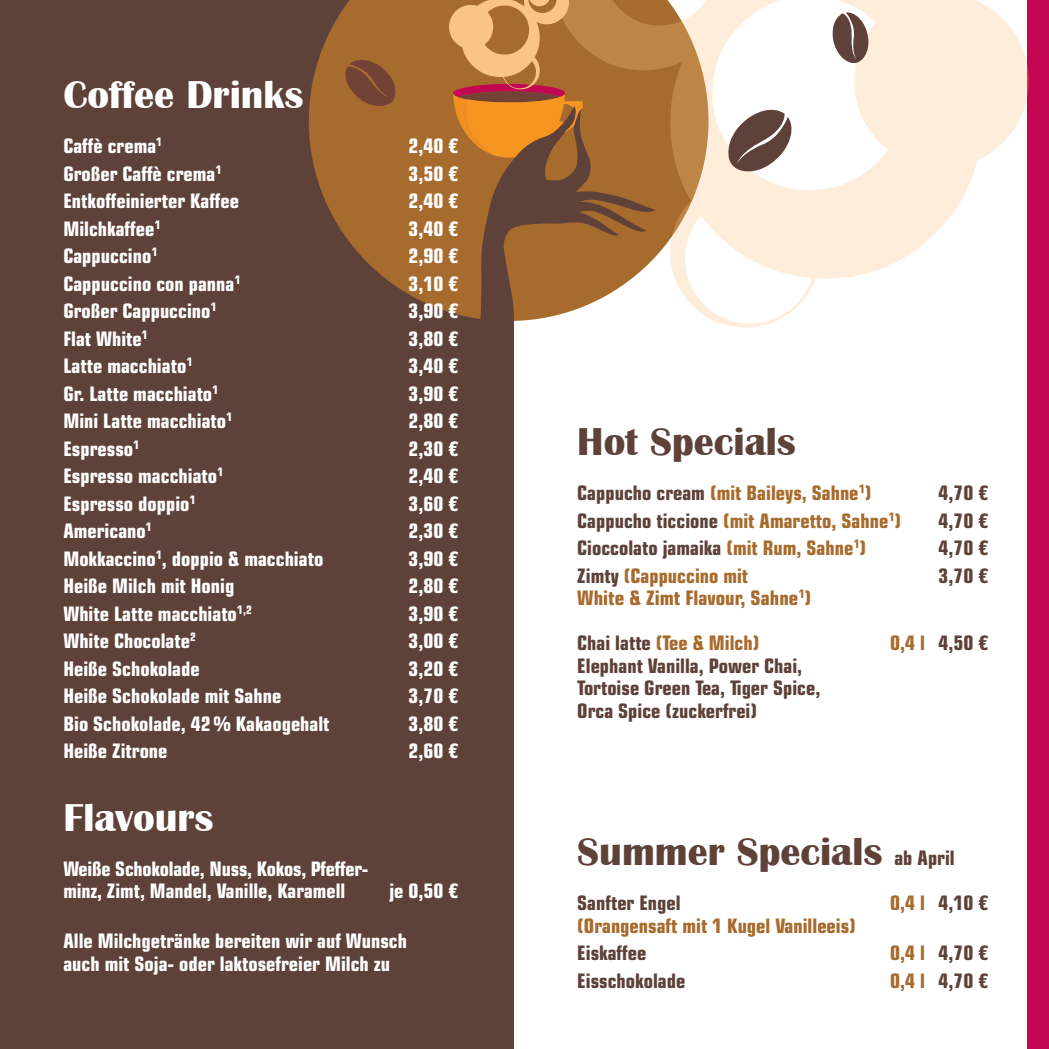
<style>
.page{position:relative;width:1049px;height:1049px;background:#fff}
.page>*{position:absolute;margin:0;border:0;box-sizing:border-box;transform-origin:0 0}
.t1{font:700 40px "Britannic";color:#5e4239}
.t2{font:700 40px "Britannic";color:#fff}
.t3{font:700 condensed 20px/22.5px "Eurostile LT Std";color:#fff}
.t4{font:700 condensed 20px/22.5px "Eurostile LT Std";color:#5e4239}
.t5{font:700 condensed 20px "Eurostile LT Std";color:#a76b2d}
.s1{color:#5e4239}
.s2{color:#a76b2d}
.s3{font-family:"Eurostile LT Std";font-stretch:condensed;font-size:20px}
</style>
<div class="page">
<div style="left:1028px;top:0;width:21px;height:1049px;background:#c30552"></div>
<div style="left:0;top:0;width:514px;height:1049px;background:#5e4239"></div>
<svg style="left:309px;top:0;width:140px;height:312px;fill:#a76b2d"></svg>
<svg style="left:345px;top:60px;width:50px;height:46px;background:#824e33"></svg>
<svg style="left:449px;top:0;width:103px;height:321px;background:#ac703a"></svg>
<svg style="left:552px;top:0;width:477px;height:329px"></svg>
<svg style="left:728px;top:110px;width:64px;height:62px"></svg>
<svg style="left:832px;top:12px;width:36px;height:51px"></svg>
<h1 class="t2" style="left:63px;top:72px;width:242px">Coffee Drinks</h1>
<p class="t3" style="left:63px;top:135px;width:100px">Caffè crema<sup>1</sup></p>
<p class="t3" style="left:408px;top:135px;width:51px">2,40 €</p>
<p class="t3" style="left:63px;top:162px;width:160px">Großer Caffè crema<sup>1</sup></p>
<p class="t3" style="left:408px;top:162px;width:51px">3,50 €</p>
<p class="t3" style="left:63px;top:190px;width:177px">Entkoffeinierter Kaffee</p>
<p class="t3" style="left:408px;top:190px;width:51px">2,40 €</p>
<p class="t3" style="left:63px;top:217px;width:99px">Milchkaffee<sup>1</sup></p>
<p class="t3" style="left:408px;top:217px;width:51px">3,40 €</p>
<p class="t3" style="left:63px;top:245px;width:96px">Cappuccino<sup>1</sup></p>
<p class="t3" style="left:408px;top:245px;width:51px">2,90 €</p>
<p class="t3" style="left:63px;top:272px;width:179px">Cappuccino con panna<sup>1</sup></p>
<p class="t3" style="left:408px;top:272px;width:51px">3,10 €</p>
<p class="t3" style="left:63px;top:300px;width:155px">Großer Cappuccino<sup>1</sup></p>
<p class="t3" style="left:408px;top:300px;width:51px">3,90 €</p>
<p class="t3" style="left:63px;top:327px;width:86px">Flat White<sup>1</sup></p>
<p class="t3" style="left:408px;top:327px;width:51px">3,80 €</p>
<p class="t3" style="left:63px;top:355px;width:131px">Latte macchiato<sup>1</sup></p>
<p class="t3" style="left:408px;top:355px;width:51px">3,40 €</p>
<p class="t3" style="left:63px;top:382px;width:157px">Gr. Latte macchiato<sup>1</sup></p>
<p class="t3" style="left:408px;top:382px;width:51px">3,90 €</p>
<p class="t3" style="left:63px;top:410px;width:170px">Mini Latte macchiato<sup>1</sup></p>
<p class="t3" style="left:408px;top:410px;width:51px">2,80 €</p>
<p class="t3" style="left:63px;top:437px;width:77px">Espresso<sup>1</sup></p>
<p class="t3" style="left:408px;top:437px;width:51px">2,30 €</p>
<p class="t3" style="left:63px;top:465px;width:161px">Espresso macchiato<sup>1</sup></p>
<p class="t3" style="left:408px;top:465px;width:51px">2,40 €</p>
<p class="t3" style="left:63px;top:492px;width:134px">Espresso doppio<sup>1</sup></p>
<p class="t3" style="left:408px;top:492px;width:51px">3,60 €</p>
<p class="t3" style="left:63px;top:520px;width:90px">Americano<sup>1</sup></p>
<p class="t3" style="left:408px;top:520px;width:51px">2,30 €</p>
<p class="t3" style="left:63px;top:547px;width:261px">Mokkaccino<sup>1</sup>, doppio &amp; macchiato</p>
<p class="t3" style="left:408px;top:547px;width:51px">3,90 €</p>
<p class="t3" style="left:63px;top:575px;width:172px">Heiße Milch mit Honig</p>
<p class="t3" style="left:408px;top:575px;width:51px">2,80 €</p>
<p class="t3" style="left:63px;top:602px;width:190px">White Latte macchiato<sup>1,2</sup></p>
<p class="t3" style="left:408px;top:602px;width:51px">3,90 €</p>
<p class="t3" style="left:63px;top:630px;width:134px">White Chocolate<sup>2</sup></p>
<p class="t3" style="left:408px;top:630px;width:51px">3,00 €</p>
<p class="t3" style="left:63px;top:657px;width:138px">Heiße Schokolade</p>
<p class="t3" style="left:408px;top:657px;width:51px">3,20 €</p>
<p class="t3" style="left:63px;top:685px;width:219px">Heiße Schokolade mit Sahne</p>
<p class="t3" style="left:408px;top:685px;width:51px">3,70 €</p>
<p class="t3" style="left:63px;top:712px;width:268px">Bio Schokolade, 42 % Kakaogehalt</p>
<p class="t3" style="left:408px;top:712px;width:51px">3,80 €</p>
<p class="t3" style="left:63px;top:740px;width:106px">Heiße Zitrone</p>
<p class="t3" style="left:408px;top:740px;width:51px">2,60 €</p>
<h1 class="t2" style="left:63px;top:795px;width:152px">Flavours</h1>
<p class="t3" style="left:63px;top:857px;width:307px">Weiße Schokolade, Nuss, Kokos, Pfeffer&shy;minz, Zimt, Mandel, Vanille, Karamell</p>
<p class="t3" style="left:389px;top:880px;width:71px">je 0,50 €</p>
<p class="t3" style="left:63px;top:930px;width:345px">Alle Milchgetränke bereiten wir auf Wunsch auch mit Soja- oder laktosefreier Milch zu</p>
<h1 class="t1" style="left:577px;top:419px;width:220px">Hot Specials</h1>
<p class="t5" style="left:577px;top:481px;width:296px"><span class="s1">Cappucho cream</span> (mit Baileys, Sahne<sup>1</sup>)</p>
<p class="t4" style="left:938px;top:482px;width:51px">4,70 €</p>
<p class="t5" style="left:577px;top:508px;width:325px"><span class="s1">Cappucho ticcione</span> (mit Amaretto, Sahne<sup>1</sup>)</p>
<p class="t4" style="left:938px;top:509px;width:51px">4,70 €</p>
<p class="t4" style="left:577px;top:537px;width:290px">Cioccolato jamaika <span class="s2">(mit Rum, Sahne</span><sup>1</sup><span class="s2">)</span></p>
<p class="t4" style="left:938px;top:537px;width:51px">4,70 €</p>
<p class="t5" style="left:577px;top:563px;width:172px"><span class="s1">Zimty</span> (Cappuccino mit</p>
<p class="t4" style="left:938px;top:564px;width:51px">3,70 €</p>
<p class="t5" style="left:577px;top:586px;width:236px">White &amp; Zimt Flavour, Sahne<sup>1</sup>)</p>
<p class="t5" style="left:577px;top:631px;width:184px"><span class="s1">Chai latte</span> (Tee &amp; Milch)</p>
<p class="t4" style="left:890px;top:632px;width:100px"><span class="s2">0,4 l</span> 4,50 €</p>
<p class="t4" style="left:577px;top:654px;width:244px">Elephant Vanilla, Power Chai,<br>Tortoise Green Tea, Tiger Spice,<br>Orca Spice (zuckerfrei)</p>
<h1 class="t1" style="left:577px;top:829px;width:379px">Summer Specials <span class="s3">ab April</span></h1>
<p class="t4" style="left:577px;top:892px;width:105px">Sanfter Engel</p>
<p class="t4" style="left:890px;top:892px;width:100px"><span class="s2">0,4 l</span> 4,10 €</p>
<p class="t5" style="left:577px;top:913px;width:280px">(Orangensaft mit 1 Kugel Vanilleeis)</p>
<p class="t4" style="left:577px;top:942px;width:70px">Eiskaffee</p>
<p class="t4" style="left:890px;top:942px;width:100px"><span class="s2">0,4 l</span> 4,70 €</p>
<p class="t4" style="left:577px;top:969px;width:109px">Eisschokolade</p>
<p class="t4" style="left:890px;top:969px;width:100px"><span class="s2">0,4 l</span> 4,70 €</p>
</div>
